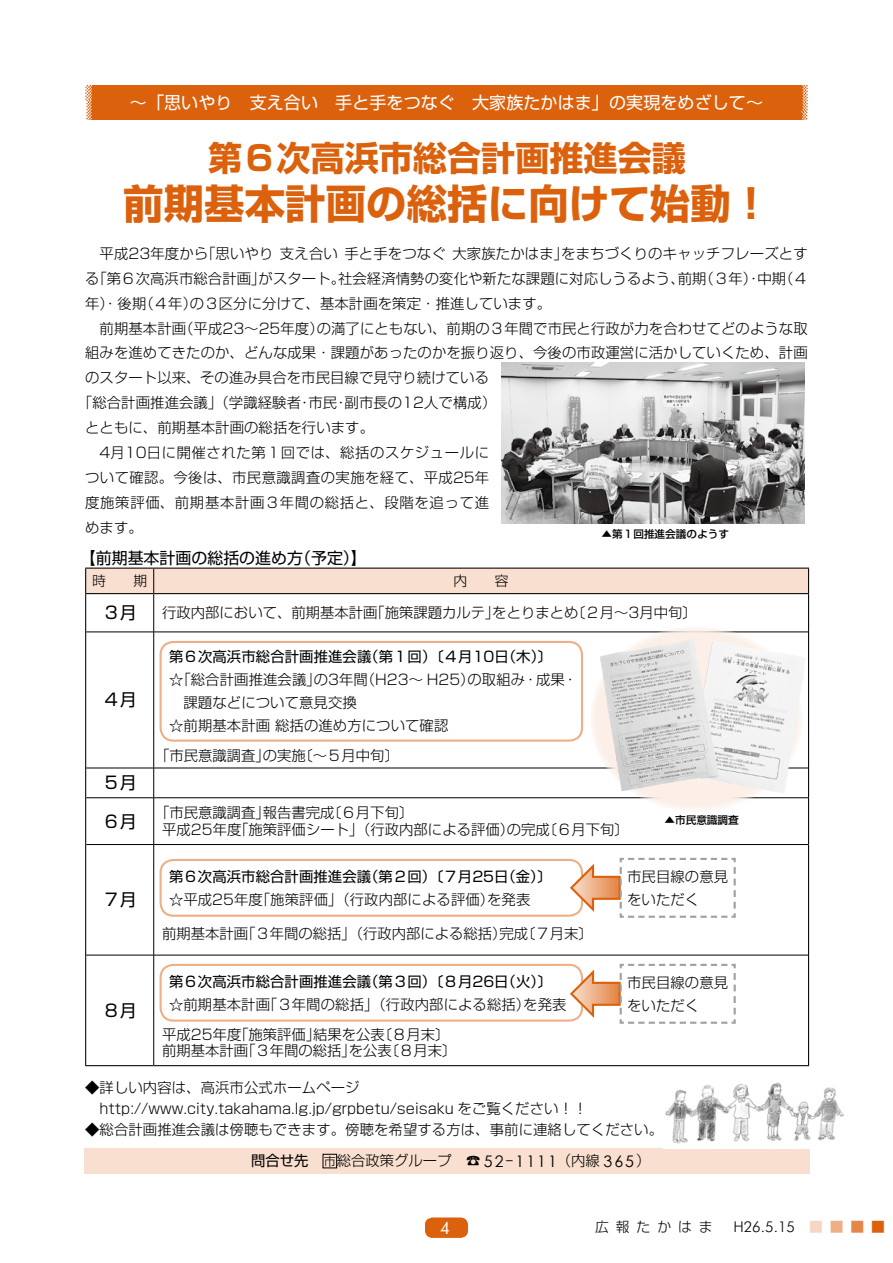
<style>
.page{position:relative;width:893px;height:1263px;background:#fff}
.page>*{position:absolute;margin:0;border:0;box-sizing:border-box;transform-origin:0 0}
.t1{font:700 40.35px "Shin Go Pr 6 N";letter-spacing:.005em;color:#db610d}
.t2{font:700 34.05px "Shin Go Pr 6 N";letter-spacing:.005em;color:#db610d}
.t3{font:16.95px "Shin Go Pr 6 N";letter-spacing:.005em;color:#fff}
.t4{font:16.95px "Shin Go Pr 6 N";color:#000}
.t5{font:16.95px "Futura BT";color:#fff}
.t6{font:15.9px "Shin Go Pr 6 N";color:#000}
.t7{font:300 14.85px "Futura BT";color:#000}
.t8{font:300 14.4px/22.8px "Shin Go Pr 6 N";letter-spacing:.005em;color:#000}
.t9{font:14.4px "Shin Go Pr 6 N";letter-spacing:.005em;color:#000}
.t10{font:300 14.4px "Shin Go Pr 6 N";letter-spacing:.04em;color:#000}
.t11{font:300 14.4px "Shin Go Pr 6 N";letter-spacing:.03em;color:#000}
.t12{font:300 14.4px "Shin Go Pr 6 N";letter-spacing:.05em;color:#000}
.t13{font:300 13.8px "Shin Go Pr 6 N";color:#000}
.t14{font:500 10.65px "Shin Go Pr 6 N";color:#000}
.s1{font-weight:400}
.s2{font-size:12.15px}
.s3{font-family:"Century Gothic";font-weight:400;font-size:15.9px}
.s4{font-size:15.9px}
.s5{font-family:"Shin Go Pr 6 N";font-size:13.8px}
.s6{font-family:"Shin Go Pr 6 N";font-size:13.8px;color:#f6d7c3}
.s7{font-family:"Shin Go Pr 6 N";font-size:13.8px;color:#edb086}
.s8{font-family:"Shin Go Pr 6 N";font-size:13.8px;color:#e4884a}
.s9{font-family:"Shin Go Pr 6 N";font-size:13.8px;color:#db610d}
</style>
<div class="page">
<div style="left:425px;top:1218px;width:43px;height:20px;background:#db610d;border-radius:8px"></div>
<div style="left:85px;top:86px;width:723px;height:34px;background:#db610d"></div>
<img style="left:502px;top:362px;width:302px;height:162px">
<div style="left:84px;top:1148px;width:726px;height:26px;background:#f8dfcf"></div>
<div style="left:323px;top:1154px;width:14px;height:14px;border:1px solid #000"></div>
<hr style="left:85px;top:594px;width:1px;height:38px;background:#000">
<hr style="left:808px;top:594px;width:1px;height:38px;background:#000">
<hr style="left:85px;top:632px;width:1px;height:136px;background:#000">
<hr style="left:808px;top:632px;width:1px;height:136px;background:#000">
<hr style="left:85px;top:768px;width:1px;height:30px;background:#000">
<hr style="left:808px;top:768px;width:1px;height:30px;background:#000">
<hr style="left:85px;top:798px;width:1px;height:46px;background:#000">
<hr style="left:808px;top:798px;width:1px;height:46px;background:#000">
<hr style="left:85px;top:844px;width:1px;height:111px;background:#000">
<hr style="left:808px;top:844px;width:1px;height:111px;background:#000">
<hr style="left:85px;top:955px;width:1px;height:110px;background:#000">
<hr style="left:808px;top:955px;width:1px;height:110px;background:#000">
<hr style="left:85px;top:1065px;width:69px;height:1px;background:#000">
<hr style="left:154px;top:1065px;width:655px;height:1px;background:#000">
<hr style="left:153px;top:594px;width:1px;height:38px;background:#000">
<hr style="left:86px;top:632px;width:68px;height:1px;background:#000">
<hr style="left:154px;top:632px;width:654px;height:1px;background:#000">
<hr style="left:153px;top:632px;width:1px;height:136px;background:#000">
<hr style="left:86px;top:768px;width:68px;height:1px;background:#000">
<hr style="left:154px;top:768px;width:654px;height:1px;background:#000">
<svg style="left:153px;top:768px;width:1px;height:29px"></svg>
<hr style="left:86px;top:797px;width:68px;height:1px;background:#000">
<hr style="left:154px;top:797px;width:654px;height:1px;background:#000">
<hr style="left:153px;top:798px;width:1px;height:46px;background:#000">
<hr style="left:86px;top:844px;width:68px;height:1px;background:#000">
<hr style="left:154px;top:844px;width:654px;height:1px;background:#000">
<hr style="left:153px;top:845px;width:1px;height:110px;background:#000">
<hr style="left:86px;top:955px;width:68px;height:1px;background:#000">
<hr style="left:154px;top:955px;width:654px;height:1px;background:#000">
<hr style="left:153px;top:955px;width:1px;height:110px;background:#000">
<div style="left:85px;top:568px;width:724px;height:25px;background:#f8dfcf"></div>
<hr style="left:85px;top:593px;width:69px;height:1px;background:#000">
<hr style="left:154px;top:593px;width:655px;height:1px;background:#000">
<div style="left:160px;top:641px;width:423px;height:101px;border:2px solid #edb086;border-radius:13px"></div>
<div style="left:160px;top:859px;width:423px;height:58px;border:2px solid #edb086;border-radius:13px"></div>
<svg style="left:568px;top:857px;width:168px;height:61px"></svg>
<div style="left:160px;top:964px;width:423px;height:58px;border:2px solid #edb086;border-radius:13px"></div>
<img style="left:665px;top:1082px;width:179px;height:62px">
<svg style="left:590px;top:626px;width:213px;height:186px;fill:#fbf1ea"></svg>
<img style="left:600px;top:640px;width:205px;height:154px">
<svg style="left:568px;top:963px;width:168px;height:61px"></svg>
<p class="t3" style="left:130px;top:89px;width:635px">～「思いやり　支え合い　手と手をつなぐ　大家族たかはま」の実現をめざして～</p>
<h2 class="t2" style="left:208px;top:131px;width:479px">第６次高浜市総合計画推進会議</h2>
<h1 class="t1" style="left:123px;top:172px;width:650px">前期基本計画の総括に向けて始動！</h1>
<p class="t8" style="left:85px;top:240px;width:724px">　平成23年度から「思いやり 支え合い 手と手をつなぐ 大家族たかはま」をまちづくりのキャッチフレーズとす</p>
<p class="t8" style="left:85px;top:265px;width:724px">る「第６次高浜市総合計画」がスタート。社会経済情勢の変化や新たな課題に対応しうるよう、前期（ ３年）・中期（ ４</p>
<p class="t8" style="left:85px;top:290px;width:467px">年）・後期（ ４年）の３区分に分けて、基本計画を策定・推進しています。</p>
<p class="t8" style="left:85px;top:315px;width:724px">　前期基本計画（平成23～25年度）の満了にともない、前期の３年間で市民と行政が力を合わせてどのような取</p>
<p class="t8" style="left:85px;top:340px;width:724px">組みを進めてきたのか、どんな成果・課題があったのかを振り返り、今後の市政運営に活かしていくため、計画</p>
<p class="t8" style="left:85px;top:365px;width:405px">のスタート以来、その進み具合を市民目線で見守り続けている</p>
<p class="t8" style="left:78px;top:390px;width:410px">「総合計画推進会議」（学識経験者・市民・副市長の12人で構成）</p>
<p class="t8" style="left:85px;top:415px;width:290px">とともに、前期基本計画の総括を行います。</p>
<p class="t10" style="left:85px;top:441px;width:405px">　4月10日に開催された第１回では、総括のスケジュールに</p>
<p class="t11" style="left:85px;top:466px;width:406px">ついて確認。今後は、市民意識調査の実施を経て、平成25年</p>
<p class="t12" style="left:85px;top:491px;width:405px">度施策評価、前期基本計画３年間の総括と、段階を追って進</p>
<p class="t8" style="left:85px;top:515px;width:59px">めます。</p>
<p class="t14" style="left:601px;top:525px;width:129px">▲第１回推進会議のようす</p>
<p class="t6" style="left:80px;top:544px;width:289px">【前期基本計画の総括の進め方（予定）】</p>
<p class="t13" style="left:92px;top:569px;width:15px">時</p>
<p class="t13" style="left:134px;top:569px;width:15px">期</p>
<p class="t13" style="left:453px;top:569px;width:15px">内</p>
<p class="t13" style="left:495px;top:569px;width:15px">容</p>
<p class="t4" style="left:103px;top:599px;width:36px">３月</p>
<p class="t8" style="left:162px;top:600px;width:536px">行政内部において、前期基本計画「施策課題カルテ」をとりまとめ〔２月～3月中旬〕</p>
<p class="t4" style="left:103px;top:686px;width:36px">４月</p>
<p class="t9" style="left:169px;top:645px;width:385px">第６次高浜市総合計画推進会議（第１回）〔４月10日（木）〕</p>
<p class="t8" style="left:169px;top:667px;width:410px">☆「総合計画推進会議」の3年間（H23～ H25）の取組み・成果・</p>
<p class="t8" style="left:184px;top:690px;width:175px">課題などについて意見交換</p>
<p class="t8" style="left:169px;top:713px;width:281px">☆前期基本計画 総括の進め方について確認</p>
<p class="t8" style="left:155px;top:742px;width:245px">「市民意識調査」の実施〔～５月中旬〕</p>
<p class="t4" style="left:103px;top:769px;width:36px">5月</p>
<p class="t4" style="left:103px;top:807px;width:36px">６月</p>
<p class="t8" style="left:162px;top:803px;width:468px;line-height:17px;text-indent:-7px">「市民意識調査」報告書完成〔６月下旬〕<br>平成25年度「施策評価シート」（行政内部による評価）の完成〔６月下旬〕</p>
<p class="t14" style="left:664px;top:811px;width:76px">▲市民意識調査</p>
<p class="t4" style="left:103px;top:886px;width:36px">７月</p>
<p class="t9" style="left:169px;top:864px;width:384px">第６次高浜市総合計画推進会議（第２回）〔７月25日（金）〕</p>
<p class="t8" style="left:169px;top:886px;width:363px">☆平成25年度「施策評価」（行政内部による評価）を発表</p>
<p class="t8" style="left:162px;top:921px;width:432px">前期基本計画「３年間の総括」（行政内部による総括）完成〔７月末〕</p>
<p class="t8" style="left:627px;top:864px;width:103px">市民目線の意見をいただく</p>
<p class="t4" style="left:103px;top:996px;width:36px">８月</p>
<p class="t9" style="left:169px;top:969px;width:384px">第６次高浜市総合計画推進会議（第３回）〔８月26日（火）〕</p>
<p class="t8" style="left:169px;top:991px;width:399px">☆前期基本計画「３年間の総括」（行政内部による総括）を発表</p>
<p class="t8" style="left:162px;top:1025px;width:296px;line-height:15.9px">平成25年度「施策評価」結果を公表〔８月末〕前期基本計画「３年間の総括」を公表〔８月末〕</p>
<p class="t8" style="left:627px;top:970px;width:103px">市民目線の意見をいただく</p>
<p class="t8" style="left:85px;top:1076px;width:504px;line-height:20.7px">◆詳しい内容は、高浜市公式ホームページ　http://www.city.takahama.lg.jp/grpbetu/seisaku をご覧ください！！</p>
<p class="t8" style="left:85px;top:1116px;width:579px">◆総合計画推進会議は傍聴もできます。傍聴を希望する方は、事前に連絡してください。</p>
<p class="t8" style="left:251px;top:1148px;width:391px"><span class="s1">問合せ先</span> <span class="s2">市</span>総合政策グループ　☎ <span class="s3">52</span><span class="s4">-</span><span class="s3">1111</span>（内線 <span class="s3">365</span>）</p>
<p class="t5" style="left:440px;top:1217px;width:12px">4</p>
<p class="t7" style="left:595px;top:1218px;width:291px"><span class="s5">広報たかはま　</span>H26.5.15 <span class="s6">■</span><span class="s7">■</span><span class="s8">■</span><span class="s9">■</span></p>
</div>
